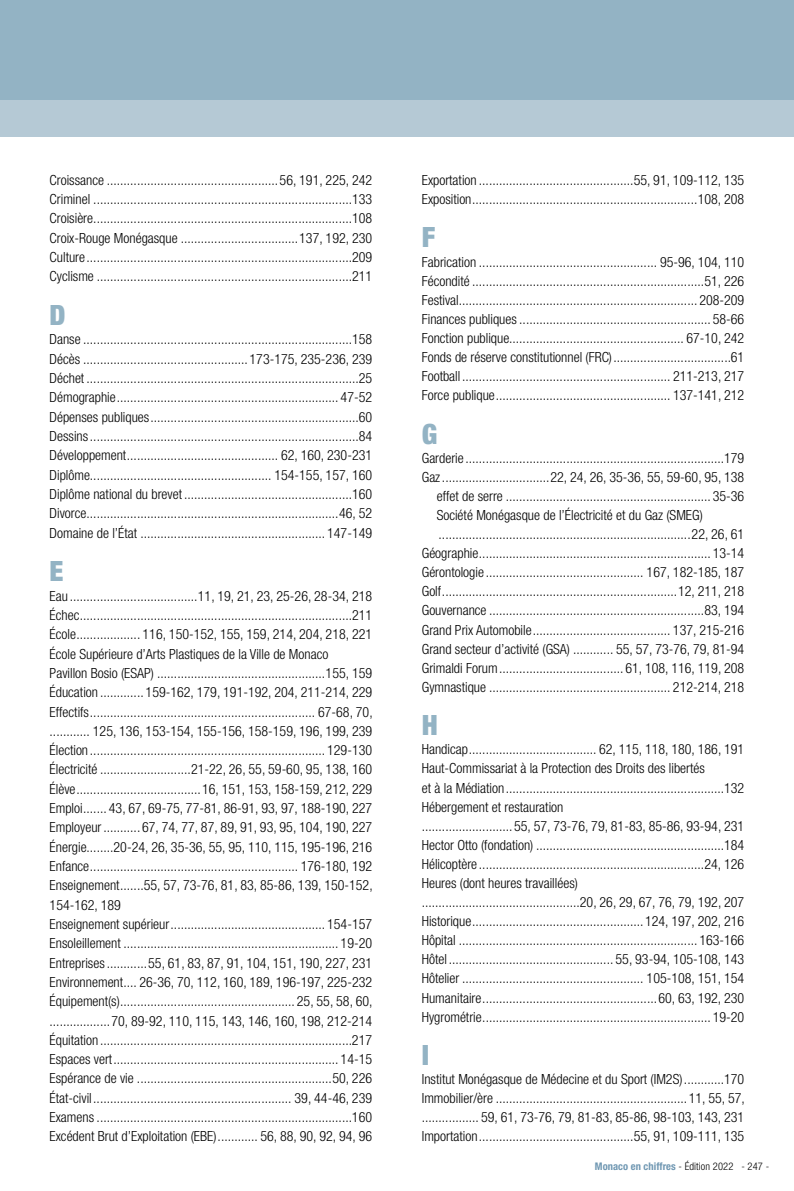
<style>
.page{position:relative;width:794px;height:1191px;background:#fff}
.page>*{position:absolute;margin:0;border:0;box-sizing:border-box;transform-origin:0 0}
.t1{font:900 condensed 28px "Helvetica Neue";color:#93b3c4}
.t2{font:300 condensed 14px/19.2px "Helvetica Neue";color:#000;text-align:justify}
.t3{font:300 condensed 10.5px "Helvetica Neue";letter-spacing:.01em;color:#000}
.s1{font-weight:700;color:#6f97b2}
</style>
<div class="page">
<div style="left:0;top:99px;width:794px;height:37px;background:#b5c9d5"></div>
<div style="left:0;top:0;width:794px;height:99px;background:#93b3c4"></div>
<p class="t2" style="left:50px;top:170px;width:324px">Croissance ...................................................56, 191, 225, 242<br>Criminel .............................................................................133<br>Croisière.............................................................................108<br>Croix-Rouge Monégasque ...................................137, 192, 230<br>Culture...............................................................................209<br>Cyclisme ............................................................................211</p>
<h1 class="t1" style="left:50px;top:298px;width:18px">D</h1>
<p class="t2" style="left:50px;top:330px;width:324px">Danse ................................................................................158<br>Décès .................................................173-175, 235-236, 239<br>Déchet .................................................................................25<br>Démographie.................................................................. 47-52<br>Dépenses publiques..............................................................60<br>Dessins................................................................................84<br>Développement............................................. 62, 160, 230-231<br>Diplôme...................................................... 154-155, 157, 160<br>Diplôme national du brevet ..................................................160<br>Divorce...........................................................................46, 52<br>Domaine de l’État ....................................................... 147-149</p>
<h1 class="t1" style="left:50px;top:554px;width:15px">E</h1>
<p class="t2" style="left:50px;top:586px;width:324px;text-align:left">Eau ......................................11, 19, 21, 23, 25-26, 28-34, 218<br>Échec.................................................................................211<br>École................... 116, 150-152, 155, 159, 214, 204, 218, 221<br>École Supérieure d’Arts Plastiques de la Ville de Monaco<br>Pavillon Bosio (ESAP) ..................................................155, 159<br>Éducation ............. 159-162, 179, 191-192, 204, 211-214, 229<br>Effectifs................................................................... 67-68, 70, ............ 125, 136, 153-154, 155-156, 158-159, 196, 199, 239<br>Élection ...................................................................... 129-130<br>Électricité ...........................21-22, 26, 55, 59-60, 95, 138, 160<br>Élève.....................................16, 151, 153, 158-159, 212, 229<br>Emploi....... 43, 67, 69-75, 77-81, 86-91, 93, 97, 188-190, 227<br>Employeur...........67, 74, 77, 87, 89, 91, 93, 95, 104, 190, 227<br>Énergie........20-24, 26, 35-36, 55, 95, 110, 115, 195-196, 216<br>Enfance.............................................................. 176-180, 192<br>Enseignement.......55, 57, 73-76, 81, 83, 85-86, 139, 150-152, 154-162, 189<br>Enseignement supérieur.............................................. 154-157<br>Ensoleillement ................................................................ 19-20<br>Entreprises............55, 61, 83, 87, 91, 104, 151, 190, 227, 231<br>Environnement.... 26-36, 70, 112, 160, 189, 196-197, 225-232<br>Équipement(s).................................................... 25, 55, 58, 60, ..................70, 89-92, 110, 115, 143, 146, 160, 198, 212-214<br>Équitation ...........................................................................217<br>Espaces vert................................................................... 14-15<br>Espérance de vie ..........................................................50, 226<br>État-civil........................................................... 39, 44-46, 239<br>Examens ............................................................................160<br>Excédent Brut d’Exploitation (EBE)............ 56, 88, 90, 92, 94, 96</p>
<p class="t2" style="left:422px;top:170px;width:324px">Exportation ..............................................55, 91, 109-112, 135<br>Exposition...................................................................108, 208</p>
<h1 class="t1" style="left:422px;top:220px;width:15px">F</h1>
<p class="t2" style="left:422px;top:252px;width:324px">Fabrication ..................................................... 95-96, 104, 110<br>Fécondité .....................................................................51, 226<br>Festival....................................................................... 208-209<br>Finances publiques ......................................................... 58-66<br>Fonction publique.................................................... 67-10, 242<br>Fonds de réserve constitutionnel (FRC)...................................61<br>Football .............................................................. 211-213, 217<br>Force publique.................................................... 137-141, 212</p>
<h1 class="t1" style="left:422px;top:416px;width:17px">G</h1>
<p class="t2" style="left:422px;top:448px;width:324px">Garderie .............................................................................179</p>
<p class="t2" style="left:422px;top:467px;width:324px">Gaz................................22, 24, 26, 35-36, 55, 59-60, 95, 138</p>
<p class="t2" style="left:437px;top:486px;width:309px">effet de serre ............................................................. 35-36</p>
<p class="t2" style="left:437px;top:505px;width:268px">Société Monégasque de l’Électricité et du Gaz (SMEG)</p>
<p class="t2" style="left:438px;top:524px;width:307px">...........................................................................22, 26, 61</p>
<p class="t2" style="left:422px;top:543px;width:324px">Géographie..................................................................... 13-14</p>
<p class="t2" style="left:422px;top:562px;width:324px">Gérontologie ............................................... 167, 182-185, 187</p>
<p class="t2" style="left:422px;top:581px;width:324px">Golf......................................................................12, 211, 218</p>
<p class="t2" style="left:422px;top:601px;width:324px">Gouvernance ................................................................83, 194</p>
<p class="t2" style="left:422px;top:620px;width:324px">Grand Prix Automobile......................................... 137, 215-216</p>
<p class="t2" style="left:422px;top:639px;width:324px">Grand secteur d’activité (GSA) ............ 55, 57, 73-76, 79, 81-94</p>
<p class="t2" style="left:422px;top:658px;width:324px">Grimaldi Forum..................................... 61, 108, 116, 119, 208</p>
<p class="t2" style="left:422px;top:677px;width:324px">Gymnastique ...................................................... 212-214, 218</p>
<h1 class="t1" style="left:422px;top:708px;width:18px">H</h1>
<p class="t2" style="left:422px;top:739px;width:324px;text-align:left">Handicap...................................... 62, 115, 118, 180, 186, 191<br>Haut-Commissariat à la Protection des Droits des libertés<br>et à la Médiation .................................................................132<br>Hébergement et restauration<br>...........................55, 57, 73-76, 79, 81-83, 85-86, 93-94, 231<br>Hector Otto (fondation) ........................................................184<br>Hélicoptère ...................................................................24, 126<br>Heures (dont heures travaillées) ...............................................20, 26, 29, 67, 76, 79, 192, 207<br>Historique...................................................124, 197, 202, 216<br>Hôpital ....................................................................... 163-166<br>Hôtel ................................................. 55, 93-94, 105-108, 143<br>Hôtelier ...................................................... 105-108, 151, 154<br>Humanitaire....................................................60, 63, 192, 230<br>Hygrométrie.................................................................... 19-20</p>
<h1 class="t1" style="left:422px;top:1037px;width:9px">I</h1>
<p class="t2" style="left:422px;top:1069px;width:324px">Institut Monégasque de Médecine et du Sport (IM2S)............170<br>Immobilier/ère .........................................................11, 55, 57, ................. 59, 61, 73-76, 79, 81-83, 85-86, 98-103, 143, 231<br>Importation..............................................55, 91, 109-111, 135</p>
<p class="t3" style="left:595px;top:1159px;width:176px"><span class="s1">Monaco en chiffres</span> - Édition 2022 - 247 -</p>
</div>
